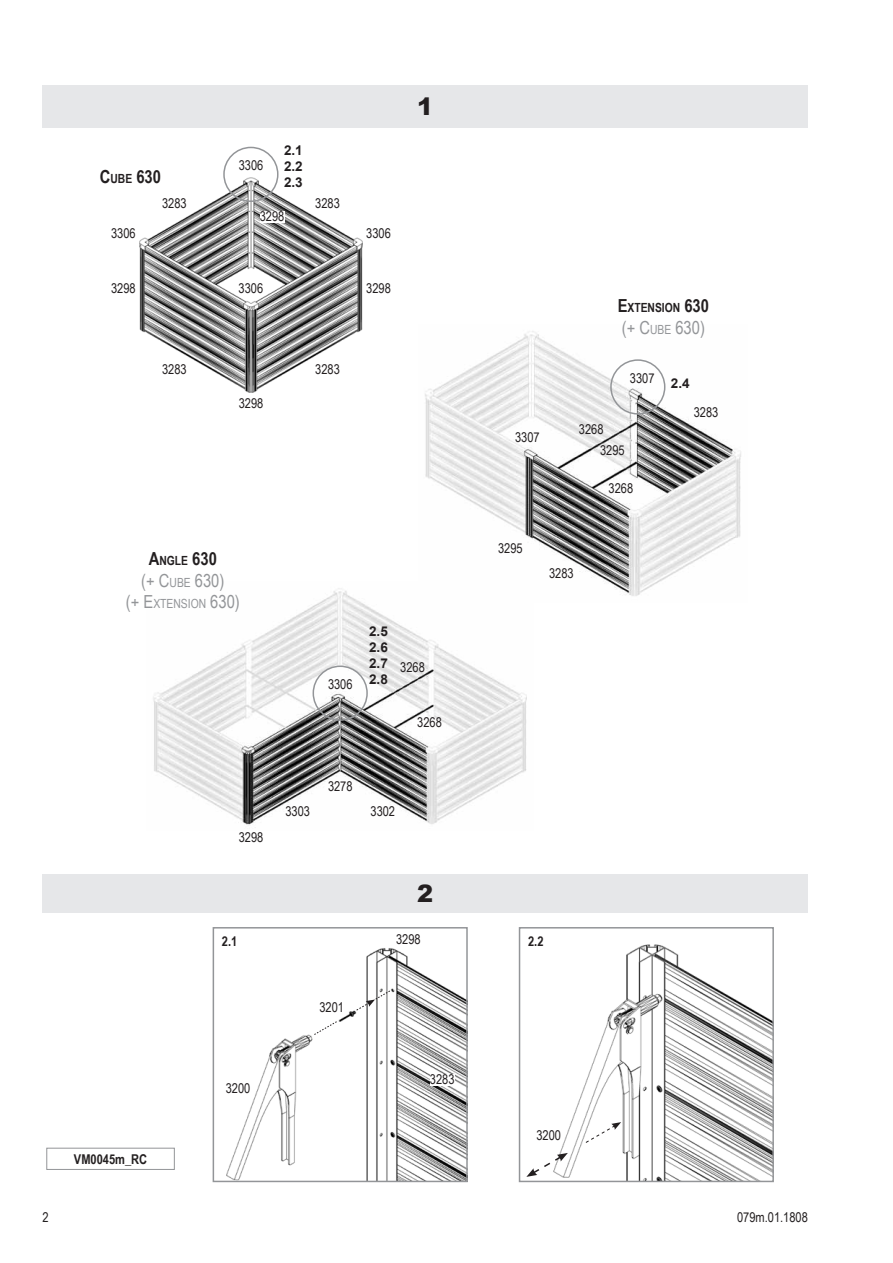
<style>
.page{position:relative;width:893px;height:1263px;background:#fff}
.page>*{position:absolute;margin:0;border:0;box-sizing:border-box;transform-origin:0 0}
.t1{font:900 24px "Arial";color:#231f20}
.t2{font:18px/21.6px "Arial Narrow";color:#939598;text-align:center}
.t3{font:700 18px "Arial Narrow";color:#231f20}
.t4{font:13.5px "Arial Narrow";color:#231f20}
.t5{font:700 13.5px/16.2px "Arial";color:#231f20;text-align:justify}
.t6{font:700 13.5px "Arial Narrow";color:#231f20}
.t7{font:12.6px "Arial Narrow";color:#939598}
.t8{font:700 12.6px "Arial Narrow";color:#231f20}
.s1{font-size:12.6px}
.s2{font-weight:700;color:#231f20}
.s3{font-weight:700;font-size:12.6px;color:#231f20}
.s4{font-size:18px}
</style>
<div class="page">
<div style="left:43px;top:85px;width:765px;height:43px;background:#e6e7e9"></div>
<div style="left:46px;top:1148px;width:129px;height:22px;border:1px solid #939598"></div>
<img style="left:226px;top:948px;width:239px;height:231px">
<div style="left:213px;top:927px;width:255px;height:255px;border:2px solid #939598"></div>
<img style="left:559px;top:944px;width:212px;height:235px">
<div style="left:519px;top:927px;width:255px;height:255px;border:2px solid #939598"></div>
<svg style="left:356px;top:990px;width:34px;height:21px"></svg>
<img style="left:425px;top:331px;width:316px;height:265px">
<img style="left:153px;top:581px;width:381px;height:244px">
<img style="left:139px;top:177px;width:224px;height:216px">
<svg style="left:314px;top:1021px;width:23px;height:14px"></svg>
<svg style="left:585px;top:1122px;width:36px;height:21px"></svg>
<svg style="left:526px;top:1153px;width:42px;height:24px"></svg>
<div style="left:238px;top:283px;width:25px;height:12px;background:#fff"></div>
<div style="left:430px;top:1074px;width:25px;height:12px;background:#fff"></div>
<div style="left:223px;top:147px;width:56px;height:55px;border:2px solid #939598;border-radius:50%"></div>
<div style="left:610px;top:359px;width:55px;height:56px;border:2px solid #939598;border-radius:50%"></div>
<div style="left:313px;top:665px;width:55px;height:56px;border:2px solid #939598;border-radius:50%"></div>
<div style="left:260px;top:211px;width:25px;height:12px;background:#fff"></div>
<div style="left:226px;top:1083px;width:25px;height:11px;background:#fff"></div>
<div style="left:319px;top:1002px;width:25px;height:11px;background:#fff"></div>
<div style="left:43px;top:874px;width:765px;height:38px;background:#e6e7e9"></div>
<p class="t4" style="left:43px;top:1207px;width:8px">2</p>
<h2 class="t3" style="left:100px;top:163px;width:63px">C<span class="s1">UBE</span> 630</h2>
<p class="t4" style="left:239px;top:155px;width:26px">3306</p>
<p class="t5" style="left:284px;top:142px;width:20px">2.1<br>2.2<br>2.3</p>
<p class="t4" style="left:162px;top:194px;width:26px">3283</p>
<p class="t4" style="left:315px;top:194px;width:26px">3283</p>
<p class="t4" style="left:111px;top:223px;width:26px">3306</p>
<p class="t4" style="left:260px;top:206px;width:26px">3298</p>
<p class="t4" style="left:366px;top:223px;width:26px">3306</p>
<p class="t4" style="left:239px;top:279px;width:26px">3306</p>
<p class="t4" style="left:111px;top:279px;width:26px">3298</p>
<p class="t4" style="left:366px;top:279px;width:26px">3298</p>
<p class="t4" style="left:162px;top:359px;width:26px">3283</p>
<p class="t4" style="left:315px;top:359px;width:26px">3283</p>
<p class="t4" style="left:239px;top:393px;width:26px">3298</p>
<h1 class="t1" style="left:417px;top:89px;width:18px">1</h1>
<h2 class="t2" style="left:141px;top:547px;width:85px"><span class="s2">A</span><span class="s3">NGLE</span> <span class="s2">630 </span>(+ C<span class="s1">UBE</span> 630)</h2>
<p class="t7" style="left:126px;top:595px;width:115px"><span class="s4">(+ E</span>XTEN SION <span class="s4">630)</span></p>
<p class="t4" style="left:328px;top:674px;width:26px">3306</p>
<p class="t5" style="left:369px;top:623px;width:20px">2.5<br>2.6<br>2.7<br>2.8</p>
<p class="t4" style="left:400px;top:657px;width:26px">3268</p>
<p class="t4" style="left:417px;top:712px;width:26px">3268</p>
<p class="t4" style="left:328px;top:776px;width:26px">3278</p>
<p class="t4" style="left:239px;top:827px;width:26px">3298</p>
<p class="t4" style="left:285px;top:802px;width:26px">3303</p>
<p class="t4" style="left:370px;top:802px;width:26px">3302</p>
<h1 class="t1" style="left:417px;top:876px;width:18px">2</h1>
<p class="t4" style="left:515px;top:427px;width:26px">3307</p>
<p class="t8" style="left:618px;top:298px;width:93px"><span class="s4">E</span>XTENSION <span class="s4">630</span></p>
<h2 class="t2" style="left:622px;top:316px;width:85px">(+ C<span class="s1">UBE</span> 630)</h2>
<p class="t4" style="left:579px;top:419px;width:26px">3268</p>
<p class="t4" style="left:630px;top:368px;width:26px">3307</p>
<p class="t4" style="left:600px;top:440px;width:26px">3295</p>
<p class="t4" style="left:609px;top:478px;width:26px">3268</p>
<p class="t5" style="left:671px;top:375px;width:20px">2.4</p>
<p class="t4" style="left:694px;top:402px;width:26px">3283</p>
<p class="t4" style="left:498px;top:538px;width:26px">3295</p>
<p class="t4" style="left:549px;top:563px;width:26px">3283</p>
<p class="t4" style="left:396px;top:929px;width:26px">3298</p>
<p class="t6" style="left:222px;top:931px;width:17px">2.1</p>
<p class="t6" style="left:528px;top:931px;width:17px">2.2</p>
<p class="t4" style="left:319px;top:997px;width:26px">3201</p>
<p class="t6" style="left:74px;top:1149px;width:75px">VM0045m_RC</p>
<p class="t4" style="left:226px;top:1078px;width:26px">3200</p>
<p class="t4" style="left:430px;top:1069px;width:26px">3283</p>
<p class="t4" style="left:536px;top:1125px;width:26px">3200</p>
<p class="t4" style="left:737px;top:1207px;width:72px">079m.01.1808</p>
</div>
